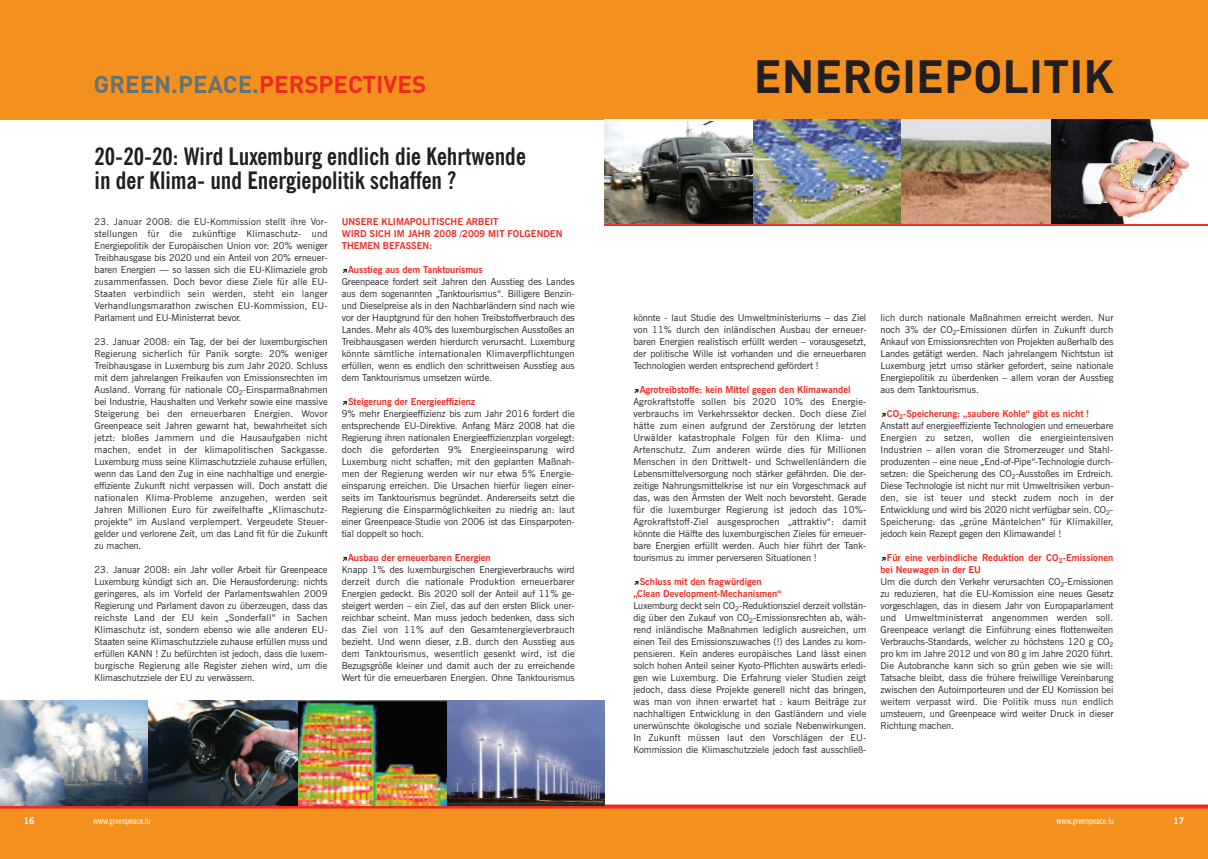
<style>
.page{position:relative;width:1208px;height:859px;background:#fff}
.page>*{position:absolute;margin:0;border:0;box-sizing:border-box;transform-origin:0 0}
.t1{font:700 46px "DIN";color:#231f20}
.t2{font:700 condensed 24px/24px "News Gothic BT";color:#231f20}
.t3{font:700 24px "DIN";color:#647373}
.t4{font:9.5px/12px "News Gothic BT";color:#231f20;text-align:justify}
.t5{font:700 9.5px/12px "News Gothic BT";color:#ee2a23}
.t6{font:condensed 9px "News Gothic BT";color:#fff}
.t7{font:700 9px "News Gothic BT";color:#fff}
.s1{color:#ee2a23}
.s2{font-weight:700;color:#ee2a23}
</style>
<div class="page">
<div style="left:604px;top:0;width:604px;height:119px;background:#f4901d"></div>
<div style="left:0;top:0;width:604px;height:119px;background:#f4901d"></div>
<div style="left:0;top:808px;width:604px;height:51px;background:#f4901d"></div>
<div style="left:604px;top:808px;width:604px;height:51px;background:#f4901d"></div>
<svg style="left:0;top:805px;width:604px;height:3px;fill:#ee2a23"></svg>
<svg style="left:604px;top:804px;width:604px;height:4px;fill:#ee2a23"></svg>
<svg style="left:881px;top:557px;width:4px;height:4px"></svg>
<svg style="left:881px;top:413px;width:4px;height:4px"></svg>
<svg style="left:634px;top:581px;width:4px;height:4px"></svg>
<svg style="left:634px;top:389px;width:4px;height:4px"></svg>
<svg style="left:343px;top:557px;width:4px;height:4px"></svg>
<svg style="left:343px;top:401px;width:4px;height:4px"></svg>
<svg style="left:343px;top:269px;width:4px;height:4px"></svg>
<hr style="left:604px;top:222px;width:604px;height:4px;background:#ee2a23">
<img style="left:0;top:700px;width:604px;height:105px">
<img style="left:753px;top:119px;width:148px;height:105px">
<img style="left:604px;top:121px;width:149px;height:103px">
<img style="left:1050px;top:119px;width:158px;height:105px">
<svg style="left:901px;top:119px;width:149px;height:105px"></svg>
<img style="left:149px;top:700px;width:149px;height:105px">
<h2 class="t3" style="left:94px;top:71px;width:334px">GREEN.PEACE.<span class="s1">PERSPECTIVES</span></h2>
<h2 class="t2" style="left:95px;top:147px;width:433px">20-20-20: Wird Luxemburg endlich die Kehrtwende in der Klima- und Energiepolitik schaffen ?</h2>
<p class="t4" style="left:95px;top:217px;width:235px">23. Januar 2008: die EU-Kommission stellt ihre Vor&shy;stellungen für die zukünftige Klimaschutz- und Energiepolitik der Europäischen Union vor: 20% weniger Treibhausgase bis 2020 und ein Anteil von 20% erneuer&shy;baren Energien — so lassen sich die EU-Klimaziele grob zusammenfassen. Doch bevor diese Ziele für alle EU-Staaten verbindlich sein werden, steht ein langer Verhandlungsmarathon zwischen EU-Kommission, EU-Parlament und EU-Ministerrat bevor.</p>
<p class="t4" style="left:95px;top:337px;width:235px">23. Januar 2008: ein Tag, der bei der luxemburgischen Regierung sicherlich für Panik sorgte: 20% weniger Treibhausgase in Luxemburg bis zum Jahr 2020. Schluss mit dem jahrelangen Freikaufen von Emissionsrechten im Ausland. Vorrang für nationale CO<sub>2</sub>-Einsparmaßnahmen bei Industrie, Haushalten und Verkehr sowie eine massive Steigerung bei den erneuerbaren Energien. Wovor Greenpeace seit Jahren gewarnt hat, bewahrheitet sich jetzt: bloßes Jammern und die Hausaufgaben nicht machen, endet in der klimapolitischen Sackgasse.<br>Luxemburg muss seine Klimaschutzziele zuhause erfüllen, wenn das Land den Zug in eine nachhaltige und energie&shy;effiziente Zukunft nicht verpassen will. Doch anstatt die nationalen Klima-Probleme anzugehen, werden seit Jahren Millionen Euro für zweifelhafte „Klimaschutz&shy;projekte“ im Ausland verplempert. Vergeudete Steuer&shy;gelder und verlorene Zeit, um das Land fit für die Zukunft zu machen.</p>
<p class="t4" style="left:95px;top:565px;width:234px">23. Januar 2008: ein Jahr voller Arbeit für Greenpeace Luxemburg kündigt sich an. Die Herausforderung: nichts geringeres, als im Vorfeld der Parlamentswahlen 2009<br>Regierung und Parlament davon zu überzeugen, dass das reichste Land der EU kein „Sonderfall“ in Sachen Klimaschutz ist, sondern ebenso wie alle anderen EU-Staaten seine Klimaschutzziele zuhause erfüllen muss und erfüllen KANN ! Zu befürchten ist jedoch, dass die luxem&shy;burgische Regierung alle Register ziehen wird, um die Klimaschutzziele der EU zu verwässern.</p>
<p class="t5" style="left:342px;top:217px;width:222px">UNSERE KLIMAPOLITISCHE ARBEIT<br>WIRD SICH IM JAHR 2008 /2009 MIT FOLGENDEN<br>THEMEN BEFASSEN:</p>
<p class="t5" style="left:348px;top:265px;width:136px">Ausstieg aus dem Tanktourismus</p>
<p class="t4" style="left:342px;top:277px;width:234px">Greenpeace fordert seit Jahren den Ausstieg des Landes aus dem sogenannten „Tanktourismus“. Billigere Benzin&shy;und Dieselpreise als in den Nachbarländern sind nach wie vor der Hauptgrund für den hohen Treibstoffverbrauch des Landes. Mehr als 40% des luxemburgischen Ausstoßes an Treibhausgasen werden hierdurch verursacht. Luxemburg könnte sämtliche internationalen Klimaverpflichtungen erfüllen, wenn es endlich den schrittweisen Ausstieg aus dem Tanktourismus umsetzen würde.</p>
<p class="t5" style="left:348px;top:397px;width:129px">Steigerung der Energieeffizienz</p>
<p class="t4" style="left:342px;top:409px;width:234px">9% mehr Energieeffizienz bis zum Jahr 2016 fordert die entsprechende EU-Direktive. Anfang März 2008 hat die Regierung ihren nationalen Energieeffizienzplan vorgelegt: doch die geforderten 9% Energieeinsparung wird Luxemburg nicht schaffen; mit den geplanten Maßnah&shy;men der Regierung werden wir nur etwa 5% Energie&shy;einsparung erreichen. Die Ursachen hierfür liegen einer&shy;seits im Tanktourismus begründet. Andererseits setzt die Regierung die Einsparmöglichkeiten zu niedrig an: laut einer Greenpeace-Studie von 2006 ist das Einsparpoten&shy;tial doppelt so hoch.</p>
<p class="t5" style="left:348px;top:553px;width:144px">Ausbau der erneuerbaren Energien</p>
<p class="t4" style="left:342px;top:565px;width:234px">Knapp 1% des luxemburgischen Energieverbrauchs wird derzeit durch die nationale Produktion erneuerbarer Energien gedeckt. Bis 2020 soll der Anteil auf 11% ge&shy;steigert werden – ein Ziel, das auf den ersten Blick uner&shy;reichbar scheint. Man muss jedoch bedenken, dass sich das Ziel von 11% auf den Gesamtenergieverbrauch bezieht. Und wenn dieser, z.B. durch den Ausstieg aus dem Tanktourismus, wesentlich gesenkt wird, ist die Bezugsgröße kleiner und damit auch der zu erreichende Wert für die erneuerbaren Energien. Ohne Tanktourismus</p>
<h1 class="t1" style="left:754px;top:50px;width:361px">ENERGIEPOLITIK</h1>
<p class="t4" style="left:633px;top:313px;width:235px">könnte - laut Studie des Umweltministeriums – das Ziel von 11% durch den inländischen Ausbau der erneuer&shy;baren Energien realistisch erfüllt werden – vorausgesetzt, der politische Wille ist vorhanden und die erneuerbaren Technologien werden entsprechend gefördert !</p>
<p class="t5" style="left:639px;top:385px;width:212px">Agrotreibstoffe: kein Mittel gegen den Klimawandel</p>
<p class="t4" style="left:633px;top:397px;width:235px">Agrokraftstoffe sollen bis 2020 10% des Energie&shy;verbrauchs im Verkehrssektor decken. Doch diese Ziel hätte zum einen aufgrund der Zerstörung der letzten Urwälder katastrophale Folgen für den Klima- und Artenschutz. Zum anderen würde dies für Millionen Menschen in den Drittwelt- und Schwellenländern die Lebensmittelversorgung noch stärker gefährden. Die der&shy;zeitige Nahrungsmittelkrise ist nur ein Vorgeschmack auf das, was den Ärmsten der Welt noch bevorsteht. Gerade für die luxemburger Regierung ist jedoch das 10%- Agrokraftstoff-Ziel ausgesprochen „attraktiv“: damit könnte die Hälfte des luxemburgischen Zieles für erneuer&shy;bare Energien erfüllt werden. Auch hier führt der Tank&shy;tourismus zu immer perverseren Situationen !</p>
<p class="t4" style="left:633px;top:577px;width:234px;text-align:left;text-indent:6px"><span class="s2">Schluss mit den fragwürdigen<br>„Clean Development-Mechanismen“<br></span>Luxemburg deckt sein CO<sub>2</sub>-Reduktionsziel derzeit vollstän&shy;dig über den Zukauf von CO<sub>2</sub>-Emissionsrechten ab, wäh&shy;rend inländische Maßnahmen lediglich ausreichen, um einen Teil des Emissionszuwaches (!) des Landes zu kom&shy;pensieren. Kein anderes europäisches Land lässt einen solch hohen Anteil seiner Kyoto-Pflichten auswärts erledi&shy;gen wie Luxemburg. Die Erfahrung vieler Studien zeigt jedoch, dass diese Projekte generell nicht das bringen, was man von ihnen erwartet hat : kaum Beiträge zur nachhaltigen Entwicklung in den Gastländern und viele unerwünschte ökologische und soziale Nebenwirkungen.<br>In Zukunft müssen laut den Vorschlägen der EU-Kommission die Klimaschutzziele jedoch fast ausschließ-</p>
<p class="t4" style="left:880px;top:313px;width:234px">lich durch nationale Maßnahmen erreicht werden. Nur noch 3% der CO<sub>2</sub>-Emissionen dürfen in Zukunft durch Ankauf von Emissionsrechten von Projekten außerhalb des Landes getätigt werden. Nach jahrelangem Nichtstun ist Luxemburg jetzt umso stärker gefordert, seine nationale Energiepolitik zu überdenken – allem voran der Ausstieg aus dem Tanktourismus.</p>
<p class="t4" style="left:880px;top:409px;width:234px;text-align:left;text-indent:6px"><span class="s2">CO</span><sub>2</sub><span class="s2">-Speicherung: „saubere Kohle“ gibt es nicht !<br></span>Anstatt auf energieeffiziente Technologien und erneuerbare Energien zu setzen, wollen die energieintensiven Industrien – allen voran die Stromerzeuger und Stahl&shy;produzenten – eine neue „End-of-Pipe“-Technologie durch&shy;setzen: die Speicherung des CO<sub>2</sub>-Ausstoßes im Erdreich.<br>Diese Technologie ist nicht nur mit Umweltrisiken verbun&shy;den, sie ist teuer und steckt zudem noch in der Entwicklung und wird bis 2020 nicht verfügbar sein. CO<sub>2</sub>- Speicherung: das „grüne Mäntelchen“ für Klimakiller, jedoch kein Rezept gegen den Klimawandel !</p>
<p class="t4" style="left:880px;top:553px;width:234px;text-align:left;text-indent:6px"><span class="s2">Für eine verbindliche Reduktion der CO</span><sub>2</sub><span class="s2">-Emissionen bei Neuwagen in der EU<br></span>Um die durch den Verkehr verursachten CO<sub>2</sub>-Emissionen zu reduzieren, hat die EU-Komission eine neues Gesetz vorgeschlagen, das in diesem Jahr von Europaparlament und Umweltministerrat angenommen werden soll.<br>Greenpeace verlangt die Einführung eines flottenweiten Verbrauchs-Standards, welcher zu höchstens 120 g CO<sub>2 </sub>pro km im Jahre 2012 und von 80 g im Jahre 2020 führt.<br>Die Autobranche kann sich so grün geben wie sie will:<br>Tatsache bleibt, dass die frühere freiwillige Vereinbarung zwischen den Autoimporteuren und der EU Komission bei weitem verpasst wird. Die Politik muss nun endlich umsteuern, und Greenpeace wird weiter Druck in dieser Richtung machen.</p>
<p class="t7" style="left:24px;top:817px;width:12px">16</p>
<p class="t6" style="left:93px;top:817px;width:59px">www.greenpeace.lu</p>
<p class="t6" style="left:1056px;top:817px;width:59px">www.greenpeace.lu</p>
<p class="t7" style="left:1173px;top:817px;width:12px">17</p>
</div>
